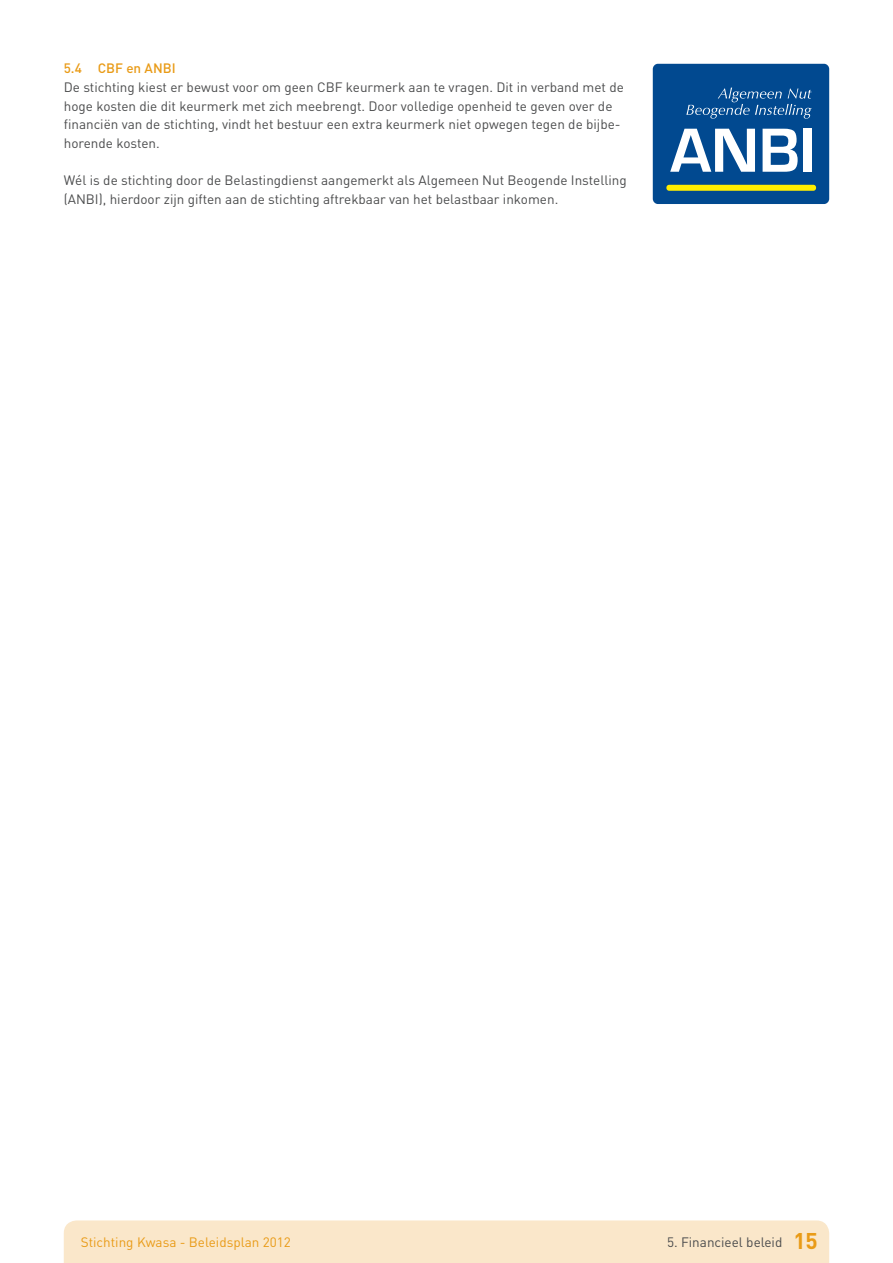
<style>
.page{position:relative;width:893px;height:1263px;background:#fff}
.page>*{position:absolute;margin:0;border:0;box-sizing:border-box;transform-origin:0 0}
.t1{font:700 22.5px "DIN";color:#e99b17}
.t2{font:13.5px/18.6px "DIN";color:#4b4c4d}
.t3{font:13.5px "DIN";color:#e99b17}
.t4{font:500 13.5px "DIN";color:#e99b17}
</style>
<div class="page">
<div style="left:64px;top:1220px;width:765px;height:43px;background:#fae7ca"></div>
<div style="left:653px;top:64px;width:176px;height:140px;background:#014990;border-radius:5px"></div>
<svg style="left:670px;top:129px;width:85px;height:43px"></svg>
<svg style="left:763px;top:129px;width:35px;height:43px"></svg>
<div style="left:803px;top:129px;width:9px;height:43px;background:#fff"></div>
<svg style="left:686px;top:88px;width:125px;height:31px"></svg>
<div style="left:666px;top:185px;width:150px;height:6px;background:#ffee01;border-radius:3px"></div>
<p class="t4" style="left:64px;top:60px;width:113px">5.4 CBF en ANBI</p>
<p class="t2" style="left:64px;top:78px;width:562px">De stichting kiest er bewust voor om geen CBF keurmerk aan te vragen. Dit in verband met de hoge kosten die dit keurmerk met zich meebrengt. Door volledige openheid te geven over de financiën van de stichting, vindt het bestuur een extra keurmerk niet opwegen tegen de bijbe&shy;horende kosten.</p>
<p class="t2" style="left:64px;top:171px;width:564px">Wél is de stichting door de Belastingdienst aangemerkt als Algemeen Nut Beogende Instelling (ANBI), hierdoor zijn giften aan de stichting aftrekbaar van het belastbaar inkomen.</p>
<p class="t3" style="left:81px;top:1234px;width:212px">Stichting Kwasa - Beleidsplan 2012</p>
<h1 class="t1" style="left:793px;top:1226px;width:26px">15</h1>
<p class="t2" style="left:667px;top:1233px;width:117px">5. Financieel beleid</p>
</div>
